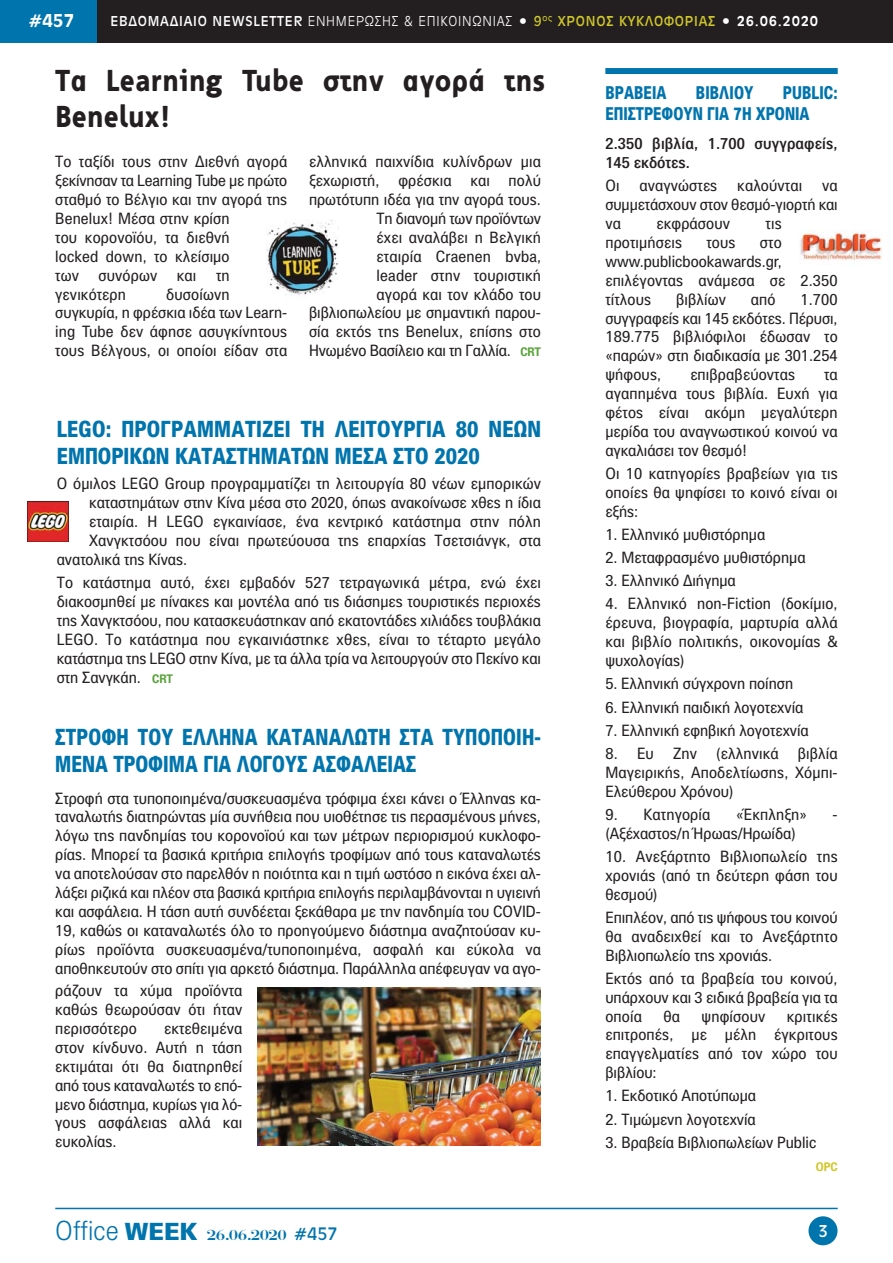
<style>
.page{position:relative;width:893px;height:1263px;background:#fff}
.page>*{position:absolute;margin:0;border:0;box-sizing:border-box;transform-origin:0 0}
.t1{font:900 30.3px/36.3px "PF Index";letter-spacing:.01em;color:#231f20}
.t2{font:900 22.5px/27px "PF Paperback";letter-spacing:.01em;color:#0074ad;scale:.85 1}
.t3{font:900 22.5px/27px "PF Paperback";letter-spacing:.01em;color:#0074ad;scale:.81 1}
.t4{font:19.5px "UB Antique Olive Bold";color:#fff}
.t5{font:18px "UB Antique Olive";color:#fff}
.t6{font:900 17.85px/21.5px "PF Paperback";color:#0074ad;scale:.8 1}
.t7{font:15.75px/18.9px "PF Paperback";letter-spacing:.01em;color:#231f20;text-align:justify}
.t8{font:500 15.75px/18.9px "PF Paperback";letter-spacing:.01em;color:#231f20}
.t9{font:300 15px "UB Antique Olive";letter-spacing:.05em;color:#fff}
.t10{font:14.4px "UB Bonati Bold";color:#0074ad;scale:1.11 1}
.t11{font:700 12px "PF Paperback";color:#d0c72a}
.s1{font-weight:400}
.s2{font-weight:400;color:#d0c72a}
.s3{font-family:"UB Antique Olive Bold";font-weight:400}
.s4{font-weight:700;font-size:12px;color:#5aa33b}
.s5{font-family:"PF Paperback";font-weight:300;font-size:26.55px}
.s6{font-family:"PF Paperback";font-weight:900;font-size:23.85px}
.s7{font-family:"UB Antique Olive";font-size:18.9px}
</style>
<div class="page">
<div style="left:0;top:0;width:98px;height:43px;background:#0074ad"></div>
<div style="left:98px;top:0;width:795px;height:43px;background:#231f20"></div>
<hr style="left:55px;top:1208px;width:783px;height:1px;background:#0074ad">
<div style="left:808px;top:1216px;width:29px;height:29px;background:#0074ad;border-radius:50%"></div>
<div style="left:605px;top:68px;width:233px;height:6px;background:#0074ad"></div>
<img style="left:267px;top:220px;width:71px;height:76px">
<img style="left:800px;top:230px;width:82px;height:34px">
<img style="left:28px;top:501px;width:40px;height:41px">
<img style="left:258px;top:987px;width:283px;height:158px">
<p class="t4" style="left:29px;top:10px;width:47px">#457</p>
<p class="t9" style="left:111px;top:13px;width:709px"><span class="s1">EΒΔΟΜΑΔΙΑΙΟ NEWSLETTER</span> ΕΝΗΜΕΡΩΣΗΣ &amp; ΕΠΙΚΟΙΝΩΝΙΑΣ • <span class="s2">9</span><sup>ος</sup> <span class="s2">ΧΡΟΝΟΣ ΚΥΚΛΟΦΟΡΙΑΣ</span> • <span class="s3">26.06.2020</span></p>
<h1 class="t1" style="left:55px;top:65px;width:491px">Τα Learning Tube στην αγορά της<br>Benelux!</h1>
<p class="t7" style="left:55px;top:154px;width:233px;text-align:left">Το ταξίδι τους στην Διεθνή αγορά ξεκίνησαν τα Learning Tube με πρώτο σταθμό το Βέλγιο και την αγορά της<br>Benelux! Μέσα στην κρίση<br>του κορονοϊόυ, τα διεθνή<br>locked down, το κλείσιμο<br>των συνόρων και τη γενικότερη</p>
<p class="t7" style="left:309px;top:154px;width:234px;text-align:right">ελληνικά παιχνίδια κυλίνδρων μια ξεχωριστή, φρέσκια και πολύ πρωτότυπη ιδέα για την αγορά τους.<br>Τη διανομή των προϊόντων<br>έχει αναλάβει η Βελγική<br>εταιρία Craenen bvba,<br>leader στην τουριστική<br>αγορά και τον κλάδο του βιβλιοπωλείου με σημαντική παρου&shy;σία εκτός της Benelux, επίσης στο<br>Ηνωμένο Βασίλειο και τη Γαλλία. <span class="s4">CRT</span></p>
<p class="t7" style="left:55px;top:286px;width:233px;text-align:left;text-indent:111px">δυσοίωνη συγκυρία, η φρέσκια ιδέα των Learn&shy;ing Tube δεν άφησε ασυγκίνητους τους Βέλγους, οι οποίοι είδαν στα</p>
<h2 class="t2" style="left:57px;top:417px;width:571px">LEGO: ΠΡΟΓΡΑΜΜΑΤIΖΕΙ ΤΗ ΛΕΙΤΟΥΡΓIΑ 80 ΝEΩΝ<br>ΕΜΠΟΡΙΚΩΝ ΚΑΤΑΣΤΗΜΑΤΩΝ ΜΕΣΑ ΣΤΟ 2020</h2>
<p class="t7" style="left:57px;top:476px;width:486px">O όμιλος LEGO Group προγραμματίζει τη λειτουργία 80 νέων εμπορικών</p>
<p class="t7" style="left:89px;top:495px;width:453px">καταστημάτων στην Κίνα μέσα στο 2020, όπως ανακοίνωσε χθες η ίδια</p>
<p class="t7" style="left:89px;top:513px;width:453px">εταιρία. Η LEGO εγκαινίασε, ένα κεντρικό κατάστημα στην πόλη</p>
<p class="t7" style="left:89px;top:532px;width:453px">Χανγκτσόου που είναι πρωτεύουσα της επαρχίας Τσετσιάνγκ, στα</p>
<p class="t7" style="left:57px;top:551px;width:132px">ανατολικά της Κίνας.</p>
<p class="t7" style="left:57px;top:574px;width:486px">Το κατάστημα αυτό, έχει εμβαδόν 527 τετραγωνικά μέτρα, ενώ έχει διακοσμηθεί με πίνακες και μοντέλα από τις διάσημες τουριστικές περιοχές της Χανγκτσόου, που κατασκευάστηκαν από εκατοντάδες χιλιάδες τουβλάκια LEGO. Το κατάστημα που εγκαινιάστηκε χθες, είναι το τέταρτο μεγάλο κατάστημα της LEGO στην Κίνα, με τα άλλα τρία να λειτουργούν στο Πεκίνο και στη Σανγκάη. <span class="s4">CRT</span></p>
<h2 class="t3" style="left:55px;top:726px;width:601px">ΣΤΡΟΦH ΤΟΥ EΛΛΗΝΑ ΚΑΤΑΝΑΛΩΤH ΣΤΑ ΤΥΠΟΠΟΙΗ-<br>ΜEΝΑ ΤΡOΦΙΜΑ ΓΙΑ ΛOΓΟΥΣ ΑΣΦAΛΕΙΑΣ</h2>
<p class="t7" style="left:55px;top:790px;width:487px">Στροφή στα τυποποιημένα/συσκευασμένα τρόφιμα έχει κάνει ο Έλληνας κα&shy;ταναλωτής διατηρώντας μία συνήθεια που υιοθέτησε τις περασμένους μήνες, λόγω της πανδημίας του κορονοϊού και των μέτρων περιορισμού κυκλοφο&shy;ρίας. Mπορεί τα βασικά κριτήρια επιλογής τροφίμων από τους καταναλωτές να αποτελούσαν στο παρελθόν η ποιότητα και η τιμή ωστόσο η εικόνα έχει αλ&shy;λάξει ριζικά και πλέον στα βασικά κριτήρια επιλογής περιλαμβάνονται η υγιεινή και ασφάλεια. Η τάση αυτή συνδέεται ξεκάθαρα με την πανδημία του COVID-19, καθώς οι καταναλωτές όλο το προηγούμενο διάστημα αναζητούσαν κυ&shy;ρίως προϊόντα συσκευασμένα/τυποποιημένα, ασφαλή και εύκολα να αποθηκευτούν στο σπίτι για αρκετό διάστημα. Παράλληλα απέφευγαν να αγο-</p>
<p class="t7" style="left:55px;top:982px;width:189px">ράζουν τα χύμα προϊόντα καθώς θεωρούσαν ότι ήταν περισσότερο</p>
<p class="t7" style="left:55px;top:1020px;width:189px;text-indent:109px">εκτεθειμένα στον κίνδυνο. Αυτή η τάση εκτιμάται ότι θα διατηρηθεί από τους καταναλωτές το επό&shy;μενο διάστημα, κυρίως για λό&shy;γους ασφάλειας αλλά και ευκολίας.</p>
<p class="t6" style="left:605px;top:83px;width:78px">ΒΡΑΒΕIΑ</p>
<p class="t6" style="left:696px;top:83px;width:74px">ΒΙΒΛIΟΥ</p>
<p class="t6" style="left:605px;top:83px;width:292px;text-indent:177px">PUBLIC:<br>ΕΠΙΣΤΡEΦΟΥΝ ΓΙΑ 7Η ΧΡΟΝΙA</p>
<p class="t8" style="left:605px;top:134px;width:234px">2.350 βιβλία, 1.700 συγγραφείς,<br>145 εκδότες.</p>
<p class="t7" style="left:605px;top:178px;width:16px">Οι</p>
<p class="t7" style="left:639px;top:178px;width:79px">αναγνώστες</p>
<p class="t7" style="left:737px;top:178px;width:66px">καλούνται</p>
<p class="t7" style="left:605px;top:178px;width:234px;text-indent:217px">να συμμετάσχουν στον θεσμό-γιορτή και να</p>
<p class="t7" style="left:656px;top:215px;width:75px">εκφράσουν</p>
<p class="t7" style="left:766px;top:215px;width:18px">τις</p>
<p class="t7" style="left:605px;top:234px;width:78px">προτιμήσεις</p>
<p class="t7" style="left:706px;top:234px;width:31px">τους</p>
<p class="t7" style="left:605px;top:234px;width:234px;text-align:left;text-indent:155px">στο www.publicbookawards.gr, επιλέγοντας ανάμεσα σε 2.350 τίτλους</p>
<p class="t7" style="left:676px;top:291px;width:51px">βιβλίων</p>
<p class="t7" style="left:751px;top:291px;width:26px">από</p>
<p class="t7" style="left:605px;top:291px;width:234px;text-indent:195px">1.700 συγγραφείς και 145 εκδότες. Πέρυσι, 189.775 βιβλιόφιλοι έδωσαν το «παρών» στη διαδικασία με 301.254 ψήφους,</p>
<p class="t7" style="left:690px;top:367px;width:106px">επιβραβεύοντας</p>
<p class="t7" style="left:605px;top:367px;width:234px;text-indent:219px">τα αγαπημένα τους βιβλία. Ευχή για φέτος είναι ακόμη μεγαλύτερη μερίδα του αναγνωστικού κοινού να αγκαλιάσει τον θεσμό!</p>
<p class="t7" style="left:605px;top:465px;width:234px">Οι 10 κατηγορίες βραβείων για τις οποίες θα ψηφίσει το κοινό είναι οι εξής:</p>
<p class="t7" style="left:605px;top:526px;width:161px">1. Ελληνικό μυθιστόρημα</p>
<p class="t7" style="left:605px;top:549px;width:202px">2. Μεταφρασμένο μυθιστόρημα</p>
<p class="t7" style="left:605px;top:573px;width:132px">3. Ελληνικό Διήγημα</p>
<p class="t7" style="left:605px;top:596px;width:234px">4. Ελληνικό non-Fiction (δοκίμιο, έρευνα, βιογραφία, μαρτυρία αλλά και βιβλίο πολιτικής, οικονομίας &amp; ψυχολογίας)</p>
<p class="t7" style="left:605px;top:676px;width:189px">5. Ελληνική σύγχρονη ποίηση</p>
<p class="t7" style="left:605px;top:699px;width:199px">6. Ελληνική παιδική λογοτεχνία</p>
<p class="t7" style="left:605px;top:722px;width:205px">7. Ελληνική εφηβική λογοτεχνία</p>
<p class="t7" style="left:605px;top:745px;width:234px">8. Ευ Ζην (ελληνικά βιβλία Μαγειρικής, Αποδελτίωσης, Χόμπι-Ελεύθερου Χρόνου)</p>
<p class="t7" style="left:605px;top:806px;width:107px">9. Κατηγορία</p>
<p class="t7" style="left:736px;top:806px;width:72px">«Έκπληξη»</p>
<p class="t7" style="left:833px;top:806px;width:7px">-</p>
<p class="t7" style="left:605px;top:825px;width:192px">(Αξέχαστος/η Ήρωας/Ηρωίδα)</p>
<p class="t7" style="left:605px;top:848px;width:234px">10. Ανεξάρτητο Βιβλιοπωλείο της χρονιάς (από τη δεύτερη φάση του θεσμού)</p>
<p class="t7" style="left:605px;top:909px;width:234px">Επιπλέον, από τις ψήφους του κοινού θα αναδειχθεί και το Ανεξάρτητο Βιβλιοπωλείο της χρονιάς.</p>
<p class="t7" style="left:605px;top:970px;width:234px">Εκτός από τα βραβεία του κοινού, υπάρχουν και 3 ειδικά βραβεία για τα οποία</p>
<p class="t7" style="left:605px;top:1008px;width:234px;text-indent:182px">κριτικές επιτροπές, με μέλη έγκριτους επαγγελματίες από τον χώρο του βιβλίου:</p>
<p class="t7" style="left:605px;top:1088px;width:152px">1. Εκδοτικό Αποτύπωμα</p>
<p class="t7" style="left:605px;top:1111px;width:152px">2. Τιμώμενη λογοτεχνία</p>
<p class="t7" style="left:605px;top:1134px;width:212px">3. Βραβεία Βιβλιοπωλείων Public</p>
<p class="t11" style="left:816px;top:1160px;width:24px">OPC</p>
<p class="t7" style="left:663px;top:1008px;width:18px">θα</p>
<p class="t7" style="left:701px;top:1008px;width:65px">ψηφίσουν</p>
<p class="t10" style="left:55px;top:1227px;width:256px"><span class="s5">Οffice</span> <span class="s6">WEEK</span> 26.06.2020 <span class="s7">#457</span></p>
<p class="t5" style="left:818px;top:1221px;width:11px">3</p>
</div>
